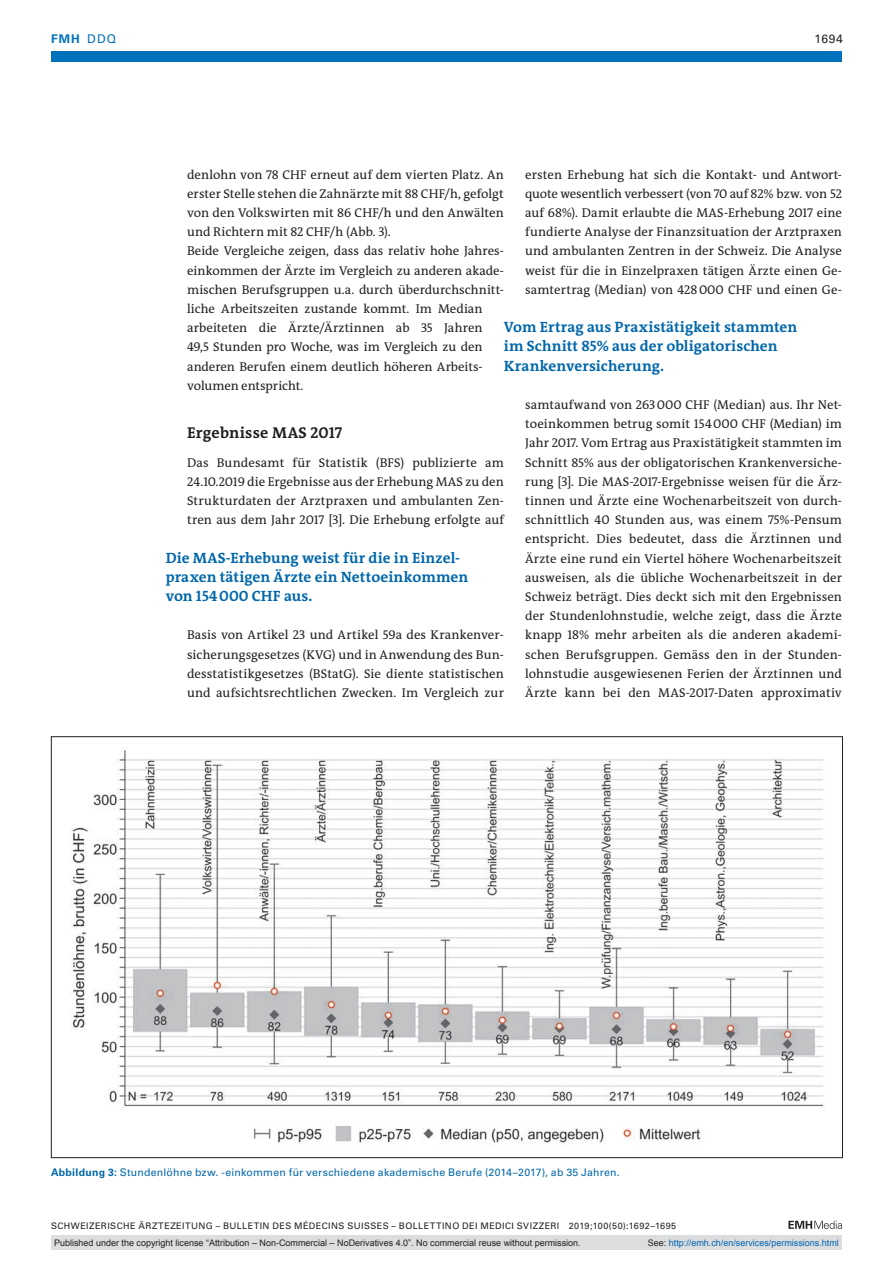
<style>
.page{position:relative;width:893px;height:1263px;background:#fff}
.page>*{position:absolute;margin:0;border:0;box-sizing:border-box;transform-origin:0 0}
.t1{font:700 15.75px "The Antiqua B W7";letter-spacing:.01em;color:#231f20}
.t2{font:700 15px/19.2px "The Antiqua B W7";letter-spacing:.005em;color:#0067aa}
.t3{font:12.75px/19.2px "The Antiqua B W5 Plain";color:#231f20;text-align:justify}
.t4{font:700 12px "Univers LT Std";color:#0072bc}
.t5{font:12px "Univers LT Std";color:#231f20}
.t6{font:10.5px "Univers LT Std";letter-spacing:.02em;color:#0067aa}
.t7{font:9px "Arial";color:#231f20}
.t8{font:9px "Univers LT Std";letter-spacing:.05em;color:#231f20}
.t9{font:9px "Arial";color:#0166b3}
.s1{font-weight:400}
.s2{font-weight:700}
.s3{color:#231f20}
</style>
<div class="page">
<svg style="left:788px;top:1221px;width:54px;height:8px"></svg>
<div style="left:51px;top:51px;width:791px;height:11px;background:#0072bc"></div>
<img style="left:70px;top:750px;width:754px;height:394px">
<div style="left:51px;top:1235px;width:791px;height:15px;background:#dcdddf"></div>
<p class="t4" style="left:51px;top:31px;width:67px">FMH <span class="s1">DDQ</span></p>
<p class="t5" style="left:815px;top:31px;width:30px">1694</p>
<p class="t3" style="left:187px;top:165px;width:318px;text-align:left">denlohn von 78 CHF erneut auf dem vierten Platz. An erster Stelle stehen die Zahnärzte mit 88 CHF/h, gefolgt von den Volkswirten mit 86 CHF/h und den Anwälten und Richtern mit 82 CHF/h (Abb. 3).<br>Beide Vergleiche zeigen, dass das relativ hohe Jahres&shy;einkommen der Ärzte im Vergleich zu anderen akade&shy;mischen Berufsgruppen u.a. durch überdurchschnitt&shy;liche Arbeitszeiten zustande kommt. Im Median arbeiteten die Ärzte/Ärztinnen ab 35 Jahren 49,5 Stunden pro Woche, was im Vergleich zu den anderen Berufen einem deutlich höheren Arbeits&shy;volumen entspricht.</p>
<p class="t1" style="left:187px;top:422px;width:157px">Ergebnisse MAS 2017</p>
<p class="t3" style="left:187px;top:453px;width:318px">Das Bundesamt für Statistik (BFS) publizierte am 24.10.2019 die Ergebnisse aus der Erhebung MAS zu den Strukturdaten der Arztpraxen und ambulanten Zen&shy;tren aus dem Jahr 2017 [3]. Die Erhebung erfolgte auf</p>
<p class="t3" style="left:525px;top:165px;width:318px">ersten Erhebung hat sich die Kontakt- und Antwort&shy;quote wesentlich verbessert (von 70 auf 82% bzw. von 52 auf 68%). Damit erlaubte die MAS-Erhebung 2017 eine fundierte Analyse der Finanzsituation der Arztpraxen und ambulanten Zentren in der Schweiz. Die Analyse weist für die in Einzelpraxen tätigen Ärzte einen Ge&shy;samtertrag (Median) von 428000 CHF und einen Ge-</p>
<p class="t2" style="left:504px;top:318px;width:295px">Vom Ertrag aus Praxistätigkeit stammten im Schnitt 85% aus der obligatorischen<br>Krankenversicherung.</p>
<p class="t3" style="left:525px;top:395px;width:318px">samtaufwand von 263000 CHF (Median) aus. Ihr Net&shy;toeinkommen betrug somit 154000 CHF (Median) im Jahr 2017. Vom Ertrag aus Praxistätigkeit stammten im Schnitt 85% aus der obligatorischen Krankenversiche&shy;rung [3]. Die MAS-2017-Ergebnisse weisen für die Ärz&shy;tinnen und Ärzte eine Wochenarbeitszeit von durch&shy;schnittlich 40 Stunden aus, was einem 75%-Pensum entspricht. Dies bedeutet, dass die Ärztinnen und Ärzte eine rund ein Viertel höhere Wochenarbeitszeit ausweisen, als die übliche Wochenarbeitszeit in der Schweiz beträgt. Dies deckt sich mit den Ergebnissen der Stundenlohnstudie, welche zeigt, dass die Ärzte knapp 18% mehr arbeiten als die anderen akademi&shy;schen Berufsgruppen. Gemäss den in der Stunden&shy;lohnstudie ausgewiesenen Ferien der Ärztinnen und Ärzte kann bei den MAS-2017-Daten approximativ</p>
<p class="t2" style="left:166px;top:548px;width:304px">Die MAS-Erhebung weist für die in Einzel&shy;praxen tätigen Ärzte ein Nettoeinkommen von 154000 CHF aus.</p>
<p class="t3" style="left:187px;top:626px;width:318px">Basis von Artikel 23 und Artikel 59a des Krankenver&shy;sicherungsgesetzes (KVG) und in Anwendung des Bun&shy;desstatistikgesetzes (BStatG). Sie diente statistischen und aufsichtsrechtlichen Zwecken. Im Vergleich zur</p>
<p class="t6" style="left:51px;top:1166px;width:570px"><span class="s2">Abbildung 3:</span> Stundenlöhne bzw. -einkommen für verschiedene akademische Berufe (2014–2017), ab 35 Jahren.</p>
<p class="t8" style="left:51px;top:1220px;width:627px">SCHWEIZERISCHE ÄRZTEZEITUNG – BULLETIN DES MÉDECINS SUISSES – BOLLETTINO DEI MEDICI SVIZZERI 2019;100(50):1692–1695</p>
<p class="t7" style="left:54px;top:1237px;width:528px">Published under the copyright license “Attribution – Non-Commercial – NoDerivatives 4.0”. No commercial reuse without permission.</p>
<p class="t9" style="left:648px;top:1237px;width:193px"><span class="s3">See:</span> http://emh.ch/en/services/permissions.html</p>
</div>
